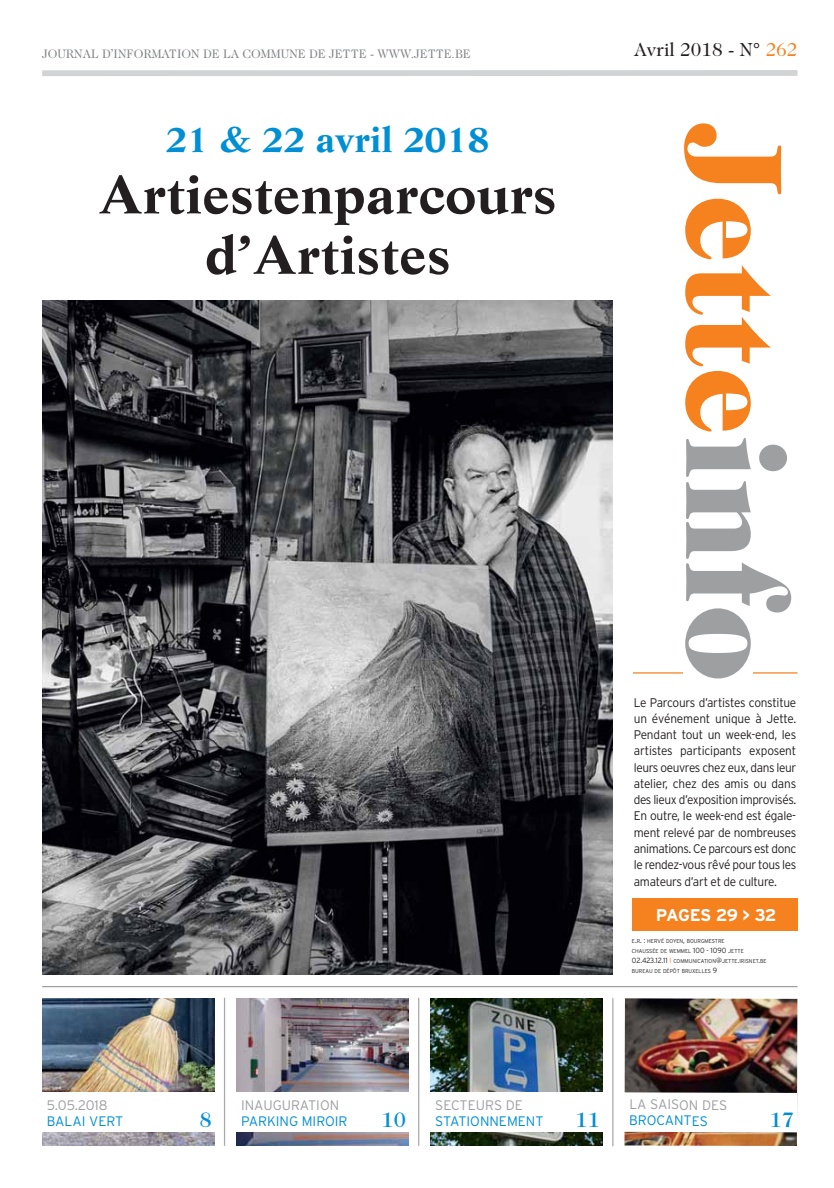
<style>
.page{position:relative;width:834px;height:1188px;background:#fff}
.page>*{position:absolute;margin:0;border:0;box-sizing:border-box;transform-origin:0 0}
.t1{font:900 139.38px "Caslon Two Twenty Four";color:#f5821f;scale:.95 1}
.t2{font:700 52.5px/60.4px "Life";color:#231f20;text-align:center;scale:1.1 1}
.t3{font:700 35px "Life";color:#008fd4;scale:1.1 1}
.t4{font:500 21.25px "Caslon Two Twenty Four";color:#008fd4}
.t5{font:19.12px "Caslon Two Twenty Four";color:#231f20}
.t6{font:700 17px "Interstate";letter-spacing:-.04em;color:#fff}
.t7{font:300 13.75px "Interstate";color:#008fd4}
.t8{font:300 13.75px "Interstate";color:#9d9fa1}
.t9{font:300 12.5px/16.2px "Interstate";letter-spacing:-.03em;color:#231f20;text-align:justify;scale:.95 1}
.t10{font:12.5px "Caslon Two Twenty Four";color:#808285}
.t11{font:300 5.62px/10px "Interstate";color:#231f20;scale:.95 1}
.s1{color:#f5821f}
.s2{color:#9d9fa1}
.s3{font-size:7.5px}
.s4{font-size:7.5px;color:#f5821f}
</style>
<div class="page">
<img style="left:42px;top:300px;width:570px;height:674px">
<div style="left:42px;top:70px;width:755px;height:6px;background:#d1d3d4"></div>
<hr style="left:42px;top:985px;width:755px;height:2px;background:#9d9fa1">
<div style="left:631px;top:898px;width:165px;height:32px;background:#f5821f"></div>
<hr style="left:612px;top:998px;width:1px;height:148px;background:#a7a9ac">
<hr style="left:418px;top:997px;width:1px;height:148px;background:#a7a9ac">
<hr style="left:224px;top:997px;width:1px;height:148px;background:#a7a9ac">
<img style="left:42px;top:998px;width:172px;height:147px">
<div style="left:40px;top:1092px;width:174px;height:39px;background:#fff"></div>
<img style="left:236px;top:998px;width:172px;height:147px">
<div style="left:234px;top:1092px;width:174px;height:39px;background:#fff"></div>
<img style="left:430px;top:998px;width:172px;height:147px">
<div style="left:428px;top:1092px;width:174px;height:39px;background:#fff"></div>
<img style="left:624px;top:998px;width:173px;height:147px">
<hr style="left:632px;top:672px;width:165px;height:1px;background:#f5821f">
<div style="left:682px;top:636px;width:70px;height:55px;background:#fff"></div>
<p class="t10" style="left:42px;top:49px;width:430px">JOURNAL D’INFORMATION DE LA COMMUNE DE JETTE - WWW.JETTE.BE</p>
<h3 class="t5" style="left:634px;top:42px;width:165px">Avril 2018 - N° <span class="s1">262</span></h3>
<h3 class="t3" style="left:166px;top:120px;width:295px">21 &amp; 22 avril 2018</h3>
<h2 class="t2" style="left:99px;top:165px;width:417px">Artiestenparcours d’Artistes</h2>
<h1 class="t1" style="left:815px;top:123px;width:589px;rotate:90deg">Jette<span class="s2">info</span></h1>
<p class="t9" style="left:633px;top:695px;width:172px">Le Parcours d’artistes constitue un événement unique à Jette.<br>Pendant tout un week-end, les artistes participants exposent leurs oeuvres chez eux, dans leur atelier, chez des amis ou dans des lieux d’exposition improvisés.<br>En outre, le week-end est égale&shy;ment relevé par de nombreuses animations. Ce parcours est donc le rendez-vous rêvé pour tous les amateurs d’art et de culture.</p>
<h3 class="t6" style="left:655px;top:908px;width:122px">PAGES 29 &gt; 32</h3>
<p class="t11" style="left:631px;top:936px;width:143px">E<span class="s3">.</span>R<span class="s3">. :</span> HERVÉ DOYEN<span class="s3">,</span> BOURGMESTRE<br>CHAUSSÉE DE WEMMEL <span class="s3">100 - 1090</span> JETTE <span class="s3">02.423.12.11</span> <span class="s4">I</span> COMMUNICATION<span class="s3">@</span>JETTE<span class="s3">.</span>IRISNET<span class="s3">.</span>BE BUREAU DE DÉPÔT BRUXELLES <span class="s3">9</span></p>
<p class="t8" style="left:47px;top:1099px;width:62px">5.05.2018</p>
<p class="t7" style="left:47px;top:1115px;width:78px">BALAI VERT</p>
<h3 class="t4" style="left:199px;top:1107px;width:14px">8</h3>
<p class="t8" style="left:241px;top:1099px;width:100px">INAUGURATION</p>
<p class="t7" style="left:241px;top:1115px;width:108px">PARKING MIROIR</p>
<h3 class="t4" style="left:381px;top:1107px;width:26px">10</h3>
<p class="t8" style="left:435px;top:1099px;width:89px">SECTEURS DE</p>
<p class="t7" style="left:435px;top:1115px;width:110px">STATIONNEMENT</p>
<h3 class="t4" style="left:575px;top:1107px;width:26px">11</h3>
<p class="t8" style="left:629px;top:1099px;width:99px">LA SAISON DES</p>
<p class="t7" style="left:629px;top:1115px;width:80px">BROCANTES</p>
<h3 class="t4" style="left:769px;top:1107px;width:26px">17</h3>
</div>
